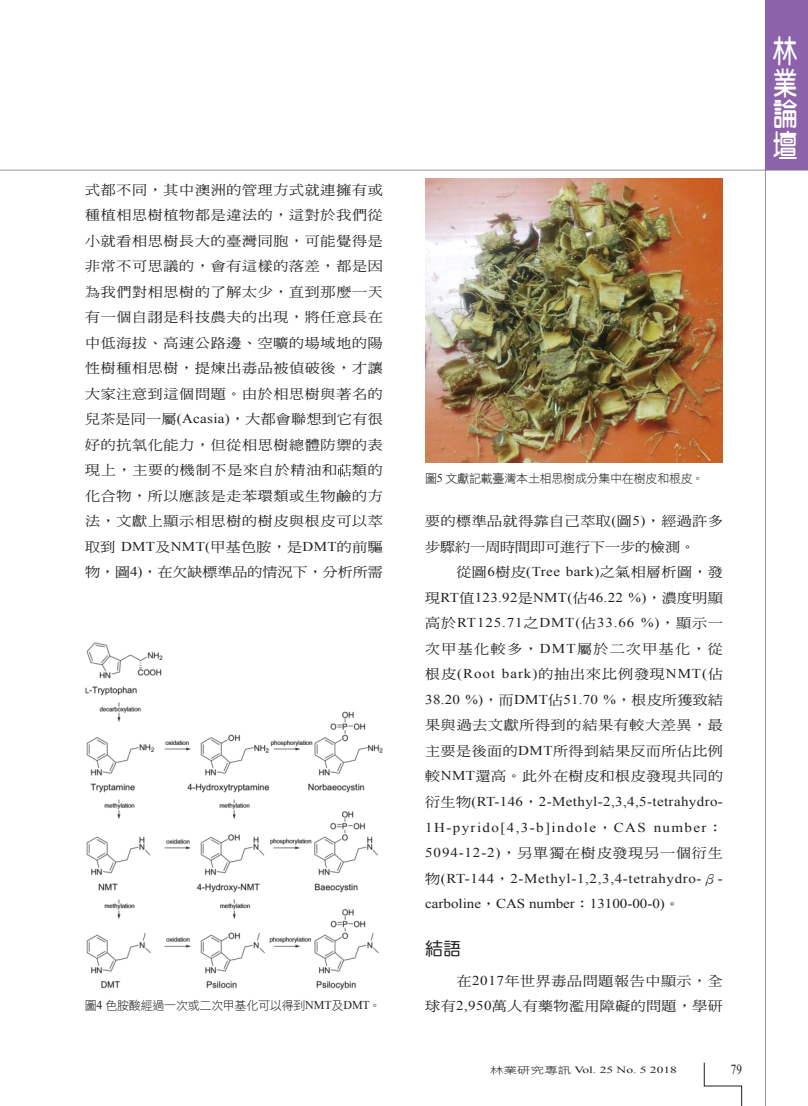
<style>
.page{position:relative;width:808px;height:1106px;background:#fff}
.page>*{position:absolute;margin:0;border:0;box-sizing:border-box;transform-origin:0 0}
.t1{font:31.5px/31.5px "DF Yuan W7 WINP BF";color:#fff;text-align:justify;scale:.77 1}
._02-內文中標標準{font:18px "DF Yuan W5 WINP BF";color:#231f20}
.t2{font:13.8px "Times New Roman";color:#231f20;scale:.8 1}
._01內文{font:13.5px/25.5px "Times New Roman";color:#231f20;text-align:justify;scale:1.11 1}
._01內文-2{font:13.5px/25.5px "DF Ming W5 WINP BF";letter-spacing:.03em;color:#231f20;text-align:justify;scale:1.11 1}
._01內文-3{font:13.5px/25.5px "DF Ming W5 WINP BF";color:#231f20;scale:1.11 1}
._06圖說{font:12px "DF Hei W3 WINP BF";letter-spacing:-.015em;color:#231f20}
.t3{font:9.45px "Times New Roman";color:#231f20;scale:1.43 1}
.s1{font-family:"Times New Roman"}
.s2{font-family:"DF Ming W5 WINP BF"}
.s3{font-family:"DF Hei W3 WINP BF"}
</style>
<div class="page">
<hr style="left:0;top:170px;width:808px;height:1px;background:#6c6d70">
<hr style="left:765px;top:0;width:1px;height:1106px;background:#6c6d70">
<svg style="left:704px;top:1062px;width:38px;height:44px"></svg>
<div style="left:766px;top:0;width:42px;height:170px;background:#8c62aa"></div>
<svg style="left:338px;top:464px;width:13px;height:13px"></svg>
<img style="left:85px;top:642px;width:298px;height:347px">
<img style="left:425px;top:179px;width:298px;height:283px">
<p class="_01內文-2" style="left:85px;top:177px;width:270px">式都不同，其中澳洲的管理方式就連擁有或種植相思樹植物都是違法的，這對於我們從小就看相思樹長大的臺灣同胞，可能覺得是非常不可思議的，會有這樣的落差，都是因為我們對相思樹的了解太少，直到那麼一天有一個自詡是科技農夫的出現，將任意長在中低海拔、高速公路邊、空曠的場域地的陽性樹種相思樹，提煉出毒品被偵破後，才讓大家注意到這個問題。由於相思樹與著名的兒茶是同一屬<span class="s1">(Acasia)</span>，大都會聯想到它有很好的抗氧化能力，但從相思樹總體防禦的表現上，主要的機制不是來自於精油和 類的化合物，所以應該是走苯環類或生物鹼的方法，文獻上顯示相思樹的樹皮與根皮可以萃取到 <span class="s1">DMT</span>及<span class="s1">NMT(</span>甲基色胺，是<span class="s1">DMT</span>的前驅物，圖<span class="s1">4)</span>，在欠缺標準品的情況下，分析所需</p>
<p class="_06圖說" style="left:425px;top:472px;width:280px">圖<span class="s1">5</span> 文獻記載臺灣本土相思樹成分集中在樹皮和根皮。</p>
<p class="_01內文-3" style="left:425px;top:508px;width:270px">要的標準品就得靠自己萃取<span class="s1">(</span>圖<span class="s1">5)</span>，經過許多步驟約一周時間即可進行下一步的檢測。</p>
<p class="_01內文" style="left:425px;top:559px;width:270px;text-indent:31px"><span class="s2">從圖</span>6<span class="s2">樹皮</span>(Tree bark)<span class="s2">之氣相層析圖，發現</span>RT<span class="s2">值</span>123.92<span class="s2">是</span>NMT(<span class="s2">佔</span>46.22 %)<span class="s2">，濃度明顯高於</span>RT125.71<span class="s2">之</span>DMT(<span class="s2">佔</span>33.66 %)<span class="s2">，顯示一次甲基化較多，</span>DMT<span class="s2">屬於二次甲基化，從根皮</span>(Root bark)<span class="s2">的抽出來比例發現</span>NMT(<span class="s2">佔</span>38.20 %)<span class="s2">，而</span>DMT<span class="s2">佔</span>51.70 %<span class="s2">，根皮所獲致結果與過去文獻所得到的結果有較大差異，最主要是後面的</span>DMT<span class="s2">所得到結果反而所佔比例較</span>NMT<span class="s2">還高。此外在樹皮和根皮發現共同的衍生物</span>(RT-146<span class="s2">，</span>2-Methyl-2,3,4,5-tetrahydro-1H-pyrido[4,3-b]indole<span class="s2">，</span>CAS number<span class="s2">：</span>5094-12-2)<span class="s2">，另單獨在樹皮發現另一個衍生物</span>(RT-144<span class="s2">，</span>2-Methyl-1,2,3,4-tetrahydro-<span class="s2">β&shy;</span>carboline<span class="s2">，</span>CAS number<span class="s2">：</span>13100-00-0)<span class="s2">。</span></p>
<p class="_02-內文中標標準" style="left:425px;top:940px;width:37px">結語</p>
<p class="_01內文-2" style="left:456px;top:967px;width:241px">在<span class="s1">2017</span>年世界毒品問題報告中顯示，全</p>
<p class="_06圖說" style="left:85px;top:999px;width:298px">圖<span class="s1">4</span> 色胺酸經過一次或二次甲基化可以得到<span class="s1">NMT</span>及<span class="s1">DMT</span>。</p>
<p class="_01內文-2" style="left:425px;top:993px;width:270px">球有<span class="s1">2,950</span>萬人有藥物濫用障礙的問題，學研</p>
<p class="t3" style="left:490px;top:1063px;width:132px"><span class="s3">林業研究專訊</span> Vol. 25 No. 5 2018</p>
<p class="t2" style="left:731px;top:1060px;width:15px">79</p>
<h1 class="t1" style="left:773px;top:35px;width:32px">林業論壇</h1>
</div>
